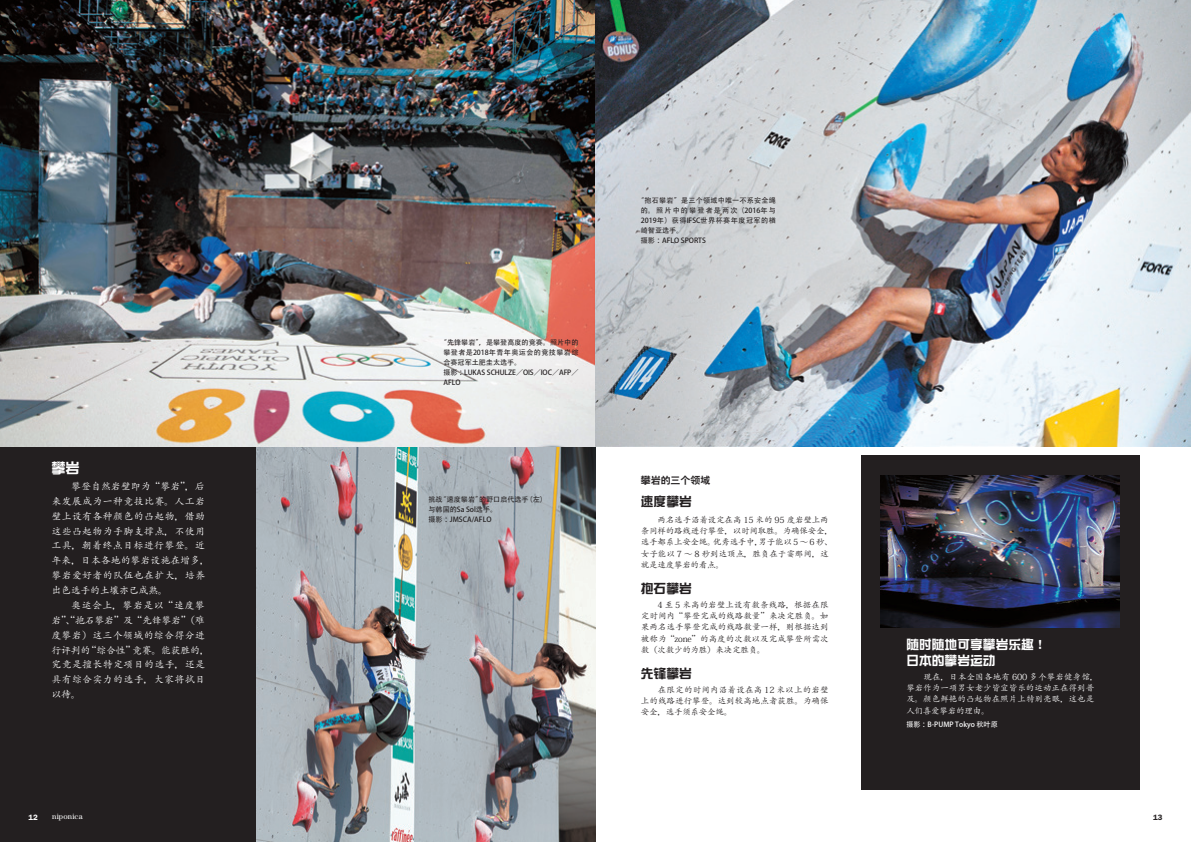
<style>
.page{position:relative;width:1191px;height:842px;background:#fff}
.page>*{position:absolute;margin:0;border:0;box-sizing:border-box;transform-origin:0 0}
.t1{font:14.2px "DFP Zong Yi W7 G Bpc EUC H";color:#fff}
.t2{font:12.8px/15.6px "DFP Zong Yi W7 G Bpc EUC H";color:#fff}
.t3{font:12.8px "DFP Zong Yi W7 G Bpc EUC H";color:#231f20}
.t4{font:9.9px/14.9px "Adobe Kaiti Std";letter-spacing:.04em;color:#fff}
.t5{font:800 9.9px "C Hei 2 GB";color:#231f20}
.t6{font:8.5px/11.3px "Adobe Kaiti Std";letter-spacing:-.015em;color:#231f20;text-align:justify}
.t7{font:8.5px/11.3px "Adobe Kaiti Std";letter-spacing:.005em;color:#fff}
.t8{font:7.8px "Century";letter-spacing:.015em;color:#fff}
.t9{font:600 7.8px "Franklin Gothic";color:#fff}
.t10{font:600 7.8px "Franklin Gothic";color:#231f20}
.t11{font:7.1px/9.9px "Adobe Heiti Std";color:#231f20}
.t12{font:7.1px/9.9px "Adobe Heiti Std";letter-spacing:.03em;color:#231f20}
.t13{font:7.1px "Adobe Heiti Std";color:#fff}
</style>
<div class="page">
<div style="left:0;top:447px;width:595px;height:395px;background:#231f20"></div>
<div style="left:861px;top:455px;width:278px;height:334px;background:#231f20"></div>
<img style="left:256px;top:447px;width:339px;height:395px">
<img style="left:881px;top:475px;width:238px;height:152px">
<img style="left:0;top:0;width:1191px;height:447px">
<h1 class="t1" style="left:51px;top:461px;width:30px">攀岩</h1>
<p class="t4" style="left:51px;top:479px;width:160px;text-indent:20px">攀登自然岩壁即为“攀岩”，后来发展成为一种竞技比赛。人工岩壁上设有各种颜色的凸起物，借助这些凸起物为手脚支撑点，不使用工具，朝着终点目标进行攀登。近年来，日本各地的攀岩设施在增多，攀岩爱好者的队伍也在扩大，培养出色选手的土壤亦已成熟。</p>
<p class="t4" style="left:51px;top:598px;width:160px;text-indent:20px">奥运会上，攀岩是以“速度攀岩”、“抱石攀岩”及“先锋攀岩”（难度攀岩）这三个领域的综合得分进行评判的“综合性”竞赛。能获胜的，究竟是擅长特定项目的选手，还是具有综合实力的选手，大家将拭目以待。</p>
<p class="t11" style="left:443px;top:338px;width:137px;text-indent:-4px">“先锋攀岩”，是攀登高度的竞赛。照片中的攀登者是2018年青年奥运会的竞技攀岩综合赛冠军土肥圭太选手。<br>摄影：LUKAS SCHULZE／OIS／IOC／AFP／<br>AFLO</p>
<p class="t11" style="left:428px;top:495px;width:120px">挑战“速度攀岩”的野口启代选手（左）与韩国的Sa Sol选手。<br>摄影：JMSCA/AFLO</p>
<p class="t12" style="left:641px;top:196px;width:137px;text-indent:-4px">“抱石攀岩”是三个领域中唯一不系安全绳的。照片中的攀登者是两次（2016年与<br>2019年）获得IFSC世界杯赛年度冠军的楢崎智亚选手。<br>摄影：AFLO SPORTS</p>
<p class="t5" style="left:641px;top:475px;width:71px">攀岩的三个领域</p>
<h2 class="t3" style="left:641px;top:495px;width:53px">速度攀岩</h2>
<p class="t6" style="left:641px;top:514px;width:194px;text-align:left">　　两名选手沿着设定在高 15 米的 95 度岩壁上两条同样的路线进行攀登，以时间取胜。为确保安全，选手都系上安全绳。优秀选手中，男子能以 5 ～ 6 秒、女子能以 7 ～ 8 秒到达顶点，胜负在于霎那间，这就是速度攀岩的看点。</p>
<h2 class="t3" style="left:641px;top:582px;width:53px">抱石攀岩</h2>
<p class="t6" style="left:641px;top:599px;width:189px">　　4 至 5 米高的岩壁上设有数条线路，根据在限定时间内“攀登完成的线路数量”来决定胜负。如果两名选手攀登完成的线路数量一样，则根据达到被称为“zone”的高度的次数以及完成攀登所需次数（次数少的为胜）来决定胜负。</p>
<h2 class="t3" style="left:641px;top:667px;width:53px">先锋攀岩</h2>
<p class="t6" style="left:641px;top:684px;width:189px">　　在限定的时间内沿着设在高 12 米以上的岩壁上的线路进行攀登。达到较高地点者获胜。为确保安全，选手须系安全绳。</p>
<h2 class="t2" style="left:906px;top:637px;width:142px">随时随地可享攀岩乐趣！日本的攀岩运动</h2>
<p class="t7" style="left:906px;top:671px;width:194px">　　现在，日本全国各地有 600 多个攀岩健身馆，攀岩作为一项男女老少皆宜皆乐的运动正在得到普及。颜色鲜艳的凸起物在照片上特别亮眼，这也是人们喜爱攀岩的理由。</p>
<p class="t13" style="left:906px;top:720px;width:93px">摄影：B-PUMP Tokyo 秋叶原</p>
<p class="t9" style="left:28px;top:813px;width:11px">12</p>
<p class="t8" style="left:52px;top:812px;width:32px">niponica</p>
<p class="t10" style="left:1153px;top:813px;width:11px">13</p>
</div>
